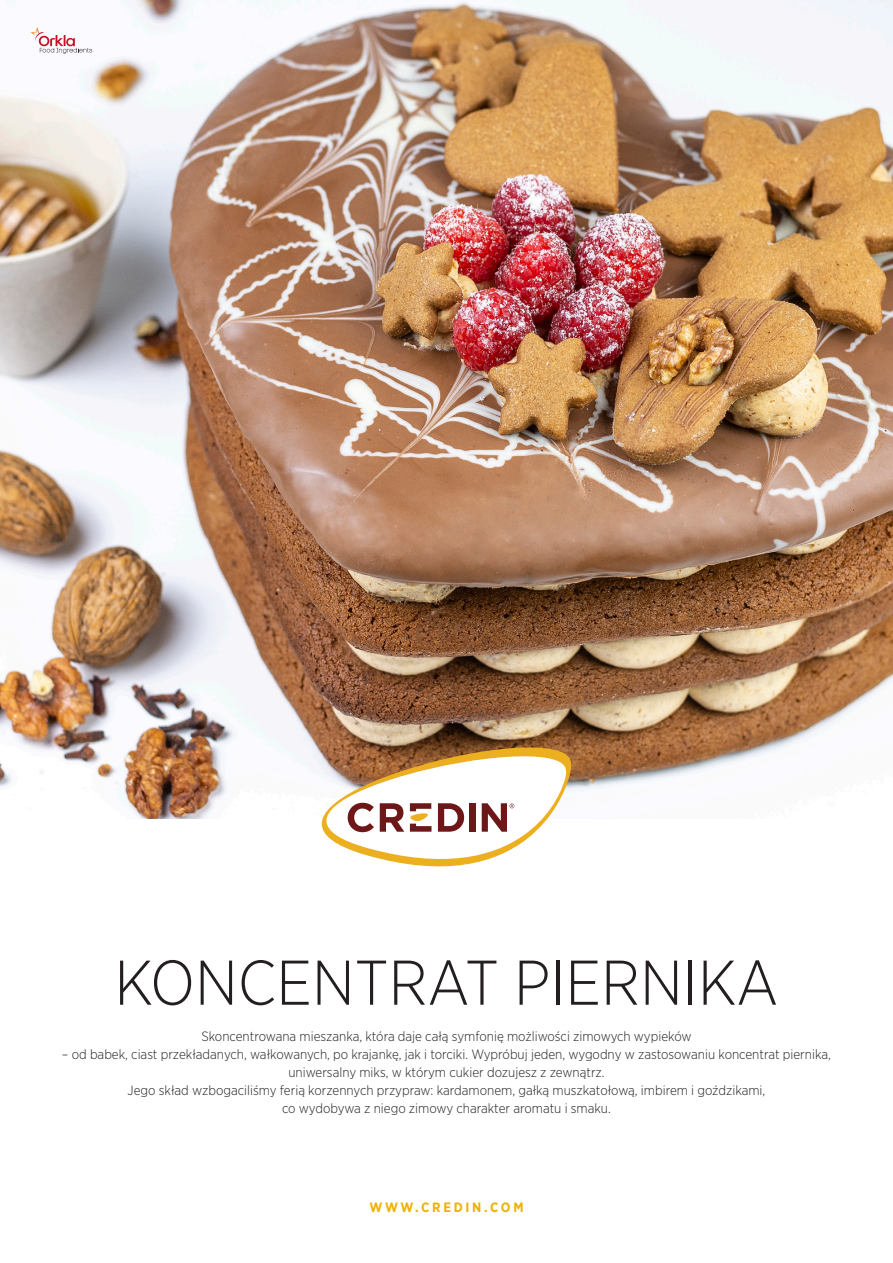
<style>
.page{position:relative;width:893px;height:1263px;background:#fff}
.page>*{position:absolute;margin:0;border:0;box-sizing:border-box;transform-origin:0 0}
.t1{font:300 63px "Gotham Narrow";color:#231f20}
.t2{font:300 13.5px/18px "Gotham Narrow";color:#231f20;text-align:center}
.t3{font:700 13.5px "Gotham Narrow";letter-spacing:.2em;color:#eeb200}
</style>
<div class="page">
<img style="left:0;top:0;width:893px;height:819px">
<svg style="left:31px;top:27px;width:61px;height:27px"></svg>
<svg style="left:322px;top:747px;width:249px;height:119px"></svg>
<p class="t1" style="left:114px;top:944px;width:666px">KONCENTRAT PIERNIKA</p>
<p class="t2" style="left:201px;top:1027px;width:492px">Skoncentrowana mieszanka, która daje całą symfonię możliwości zimowych wypieków</p>
<p class="t2" style="left:62px;top:1045px;width:770px">– od babek, ciast przekładanych, wałkowanych, po krajankę, jak i torciki. Wypróbuj jeden, wygodny w zastosowaniu koncentrat piernika,</p>
<p class="t2" style="left:288px;top:1063px;width:318px">uniwersalny miks, w którym cukier dozujesz z zewnątrz.</p>
<p class="t2" style="left:128px;top:1081px;width:639px">Jego skład wzbogaciliśmy ferią korzennych przypraw: kardamonem, gałką muszkatołową, imbirem i goździkami, co wydobywa z niego zimowy charakter aromatu i smaku.</p>
<p class="t3" style="left:369px;top:1198px;width:156px">WWW.CREDIN.COM</p>
</div>
